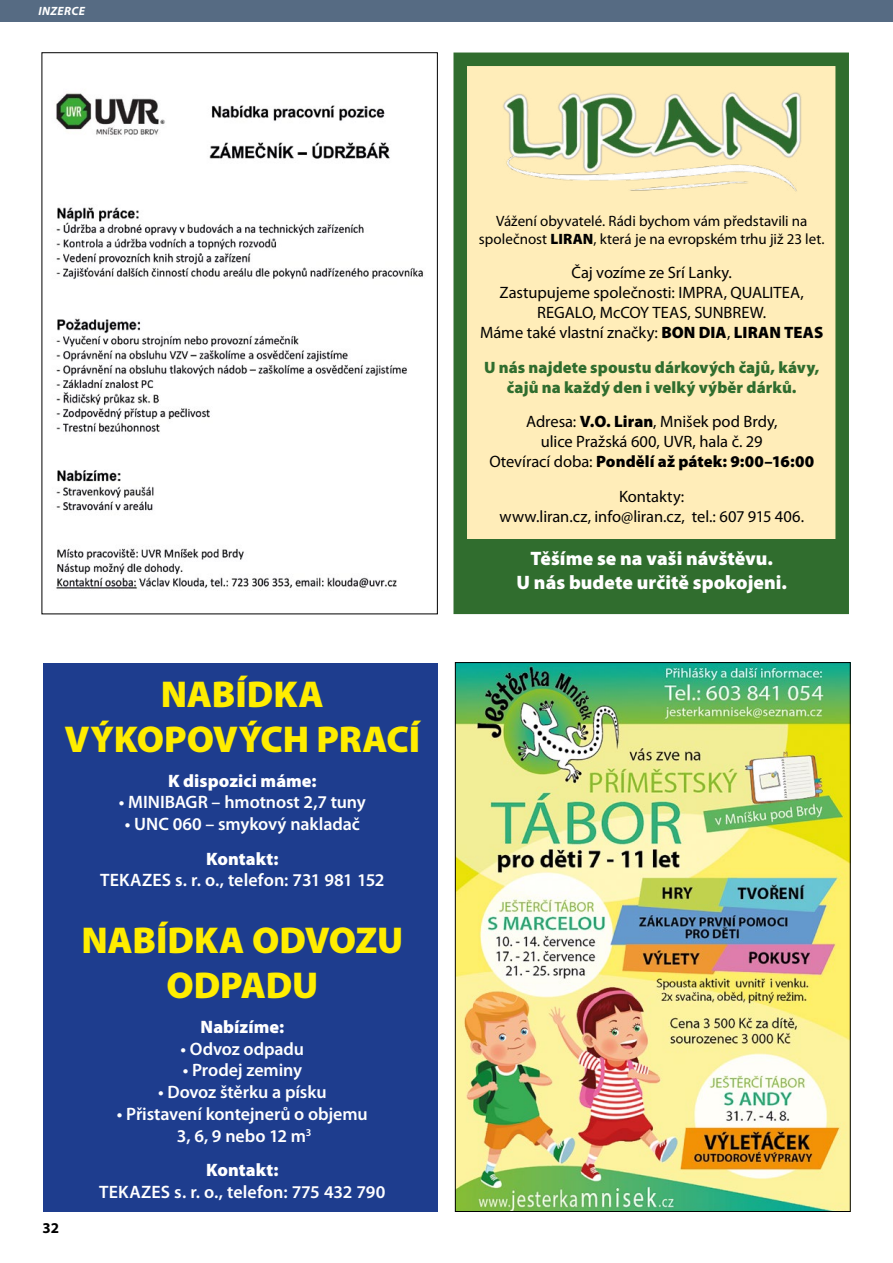
<style>
.page{position:relative;width:893px;height:1263px;background:#fff}
.page>*{position:absolute;margin:0;border:0;box-sizing:border-box;transform-origin:0 0}
.t1{font:900 37.5px/45.2px "Myriad Pro";letter-spacing:-.005em;color:#ffed00;text-align:center}
.t2{font:900 19.5px/23.5px "Myriad Pro";color:#fff;text-align:center}
.t3{font:600 18px/21.8px "Myriad Pro";letter-spacing:-.005em;color:#fff;text-align:center}
.t4{font:900 18px "Myriad Pro";color:#fff}
.t5{font:16.5px/20px "Myriad Pro";letter-spacing:-.005em;color:#000;text-align:center}
.t6{font:900 16.5px/20px "Myriad Pro";letter-spacing:.005em;color:#306d2e;text-align:center}
.t7{font:15px/18.1px "Myriad Pro";color:#000;text-align:center}
.t8{font:700 15px "Myriad Pro";color:#000}
.t9{font:italic 700 12px "Myriad Pro";letter-spacing:.03em;color:#fff}
.s1{font-weight:900}
</style>
<div class="page">
<div style="left:453px;top:53px;width:396px;height:561px;background:#ffedb9;border:14px solid #306d2e"></div>
<div style="left:43px;top:662px;width:395px;height:549px;background:#1e3d8e"></div>
<img style="left:457px;top:664px;width:391px;height:546px">
<img style="left:503px;top:92px;width:298px;height:100px">
<div style="left:463px;top:540px;width:383px;height:66px;background:#306d2e"></div>
<img style="left:56px;top:93px;width:367px;height:496px">
<div style="left:0;top:0;width:893px;height:21px;background:#566b83"></div>
<p class="t9" style="left:38px;top:3px;width:48px">INZERCE</p>
<h1 class="t1" style="left:65px;top:672px;width:357px">NABÍDKA<br>VÝKOPOVÝCH PRACÍ</h1>
<p class="t4" style="left:168px;top:770px;width:150px">K dispozici máme:</p>
<p class="t3" style="left:119px;top:791px;width:248px">• MINIBAGR – hmotnost 2,7 tuny</p>
<p class="t3" style="left:125px;top:813px;width:236px">• UNC 060 – smykový nakladač</p>
<p class="t4" style="left:206px;top:848px;width:74px">Kontakt:</p>
<p class="t3" style="left:100px;top:869px;width:286px">TEKAZES s. r. o., telefon: 731 981 152</p>
<h1 class="t1" style="left:82px;top:918px;width:323px">NABÍDKA ODVOZU<br>ODPADU</h1>
<p class="t4" style="left:201px;top:1016px;width:85px">Nabízíme:</p>
<p class="t3" style="left:181px;top:1037px;width:125px">• Odvoz odpadu</p>
<p class="t3" style="left:183px;top:1059px;width:121px">• Prodej zeminy</p>
<p class="t3" style="left:158px;top:1081px;width:170px">• Dovoz štěrku a písku</p>
<p class="t3" style="left:117px;top:1102px;width:253px">• Přistavení kontejnerů o objemu<br>3, 6, 9 nebo 12 m<sup>3</sup></p>
<p class="t4" style="left:206px;top:1160px;width:74px">Kontakt:</p>
<p class="t3" style="left:99px;top:1180px;width:288px">TEKAZES s. r. o., telefon: 775 432 790</p>
<p class="t8" style="left:42px;top:1218px;width:18px">32</p>
<p class="t7" style="left:479px;top:211px;width:347px">Vážení obyvatelé. Rádi bychom vám představili na společnost <span class="s1">LIRAN</span>, která je na evropském trhu již 23 let.</p>
<p class="t5" style="left:480px;top:263px;width:345px">Čaj vozíme ze Srí Lanky.<br>Zastupujeme společnosti: IMPRA, QUALITEA, REGALO, McCOY TEAS, SUNBREW.<br>Máme také vlastní značky: <span class="s1">BON DIA</span>, <span class="s1">LIRAN TEAS</span></p>
<p class="t6" style="left:484px;top:357px;width:337px">U nás najdete spoustu dárkových čajů, kávy, čajů na každý den i velký výběr dárků.</p>
<p class="t5" style="left:489px;top:411px;width:326px">Adresa: <span class="s1">V.O. Liran</span>, Mnišek pod Brdy,<br>ulice Pražská 600, UVR, hala č. 29<br>Otevírací doba: <span class="s1">Pondělí až pátek: 9:00–16:00</span></p>
<p class="t5" style="left:499px;top:486px;width:306px">Kontakty:<br>www.liran.cz, info@liran.cz, tel.: 607 915 406.</p>
<p class="t2" style="left:516px;top:547px;width:272px">Těšíme se na vaši návštěvu.<br>U nás budete určitě spokojeni.</p>
</div>
